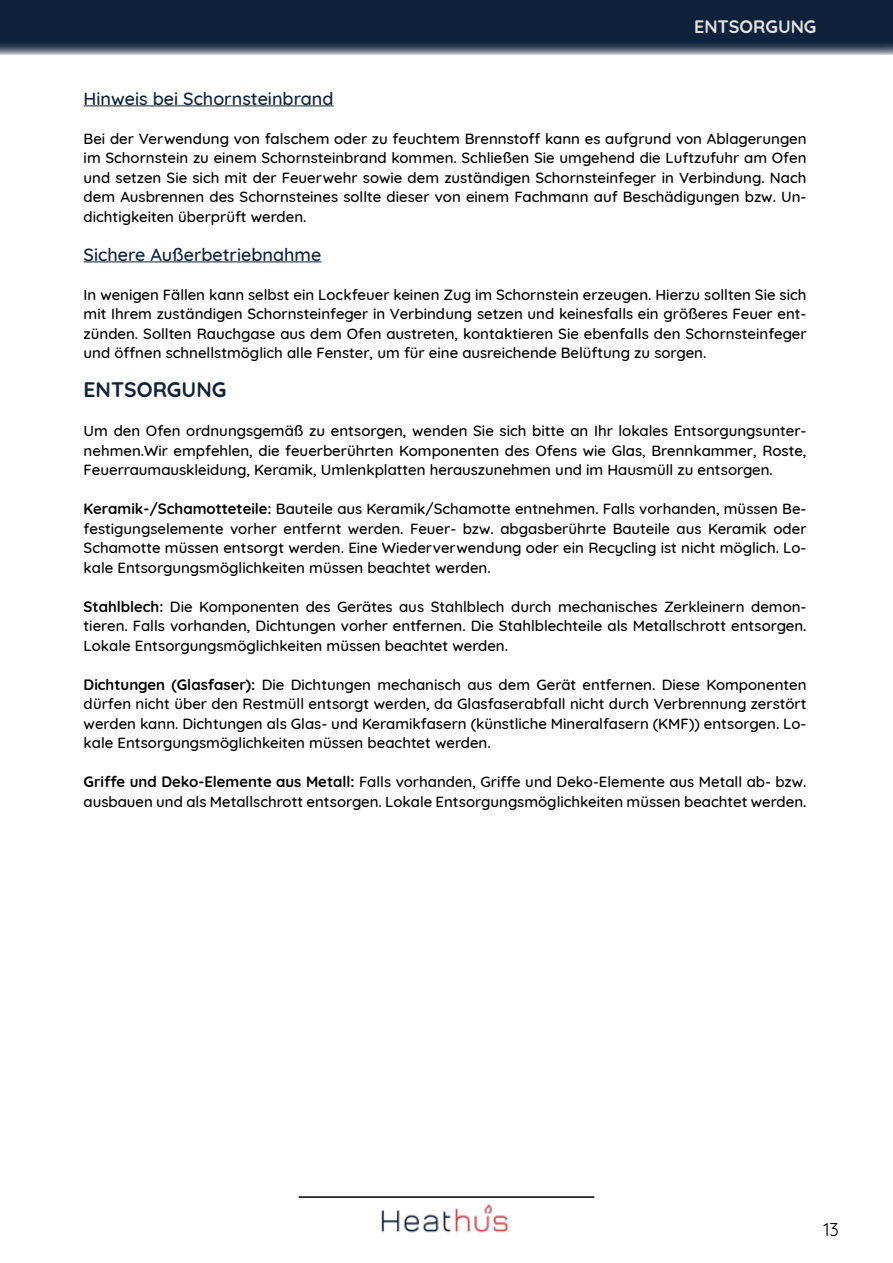
<style>
.page{position:relative;width:893px;height:1263px;background:#fff}
.page>*{position:absolute;margin:0;border:0;box-sizing:border-box;transform-origin:0 0}
.t1{font:700 21px "Quicksand";color:#0f223b}
.t2{font:500 18px "Quicksand";color:#0f223b}
.t3{font:700 18px "Quicksand";color:#e3e3e4}
.t4{font:18px "Quicksand";color:#000}
.t5{font:500 15px/19.5px "Quicksand";color:#000;text-align:justify}
.s1{font-weight:700}
</style>
<div class="page">
<svg style="left:0;top:0;width:893px;height:55px;background:#203249"></svg>
<img style="left:381px;top:1204px;width:127px;height:29px">
<hr style="left:299px;top:1196px;width:295px;height:2px;background:#000">
<hr style="left:84px;top:105px;width:250px;height:1px;background:#0f223b">
<hr style="left:84px;top:261px;width:237px;height:1px;background:#0f223b">
<p class="t3" style="left:694px;top:12px;width:124px">ENTSORGUNG</p>
<p class="t2" style="left:84px;top:84px;width:251px">Hinweis bei Schornsteinbrand</p>
<p class="t5" style="left:84px;top:127px;width:724px">Bei der Verwendung von falschem oder zu feuchtem Brennstoff kann es aufgrund von Ablagerungen im Schornstein zu einem Schornsteinbrand kommen. Schließen Sie umgehend die Luftzufuhr am Ofen und setzen Sie sich mit der Feuerwehr sowie dem zuständigen Schornsteinfeger in Verbindung. Nach dem Ausbrennen des Schornsteines sollte dieser von einem Fachmann auf Beschädigungen bzw. Un&shy;dichtigkeiten überprüft werden.</p>
<p class="t2" style="left:84px;top:240px;width:239px">Sichere Außerbetriebnahme</p>
<p class="t5" style="left:84px;top:283px;width:724px">In wenigen Fällen kann selbst ein Lockfeuer keinen Zug im Schornstein erzeugen. Hierzu sollten Sie sich mit Ihrem zuständigen Schornsteinfeger in Verbindung setzen und keinesfalls ein größeres Feuer ent&shy;zünden. Sollten Rauchgase aus dem Ofen austreten, kontaktieren Sie ebenfalls den Schornsteinfeger und öffnen schnellstmöglich alle Fenster, um für eine ausreichende Belüftung zu sorgen.</p>
<h1 class="t1" style="left:84px;top:372px;width:144px">ENTSORGUNG</h1>
<p class="t5" style="left:84px;top:420px;width:724px">Um den Ofen ordnungsgemäß zu entsorgen, wenden Sie sich bitte an Ihr lokales Entsorgungsunter&shy;nehmen.Wir empfehlen, die feuerberührten Komponenten des Ofens wie Glas, Brennkammer, Roste, Feuerraumauskleidung, Keramik, Umlenkplatten herauszunehmen und im Hausmüll zu entsorgen.</p>
<p class="t5" style="left:84px;top:498px;width:724px"><span class="s1">Keramik-/Schamotteteile:</span> Bauteile aus Keramik/Schamotte entnehmen. Falls vorhanden, müssen Be&shy;festigungselemente vorher entfernt werden. Feuer- bzw. abgasberührte Bauteile aus Keramik oder Schamotte müssen entsorgt werden. Eine Wiederverwendung oder ein Recycling ist nicht möglich. Lo&shy;kale Entsorgungsmöglichkeiten müssen beachtet werden.</p>
<p class="t5" style="left:84px;top:595px;width:724px"><span class="s1">Stahlblech:</span> Die Komponenten des Gerätes aus Stahlblech durch mechanisches Zerkleinern demon&shy;tieren. Falls vorhanden, Dichtungen vorher entfernen. Die Stahlblechteile als Metallschrott entsorgen.<br>Lokale Entsorgungsmöglichkeiten müssen beachtet werden.</p>
<p class="t5" style="left:84px;top:673px;width:724px"><span class="s1">Dichtungen (Glasfaser):</span> Die Dichtungen mechanisch aus dem Gerät entfernen. Diese Komponenten dürfen nicht über den Restmüll entsorgt werden, da Glasfaserabfall nicht durch Verbrennung zerstört werden kann. Dichtungen als Glas- und Keramikfasern (künstliche Mineralfasern (KMF)) entsorgen. Lo&shy;kale Entsorgungsmöglichkeiten müssen beachtet werden.</p>
<p class="t5" style="left:84px;top:771px;width:724px"><span class="s1">Griffe und Deko-Elemente aus Metall:</span> Falls vorhanden, Griffe und Deko-Elemente aus Metall ab- bzw. ausbauen und als Metallschrott entsorgen. Lokale Entsorgungsmöglichkeiten müssen beachtet werden.</p>
<p class="t4" style="left:824px;top:1215px;width:17px">13</p>
</div>
